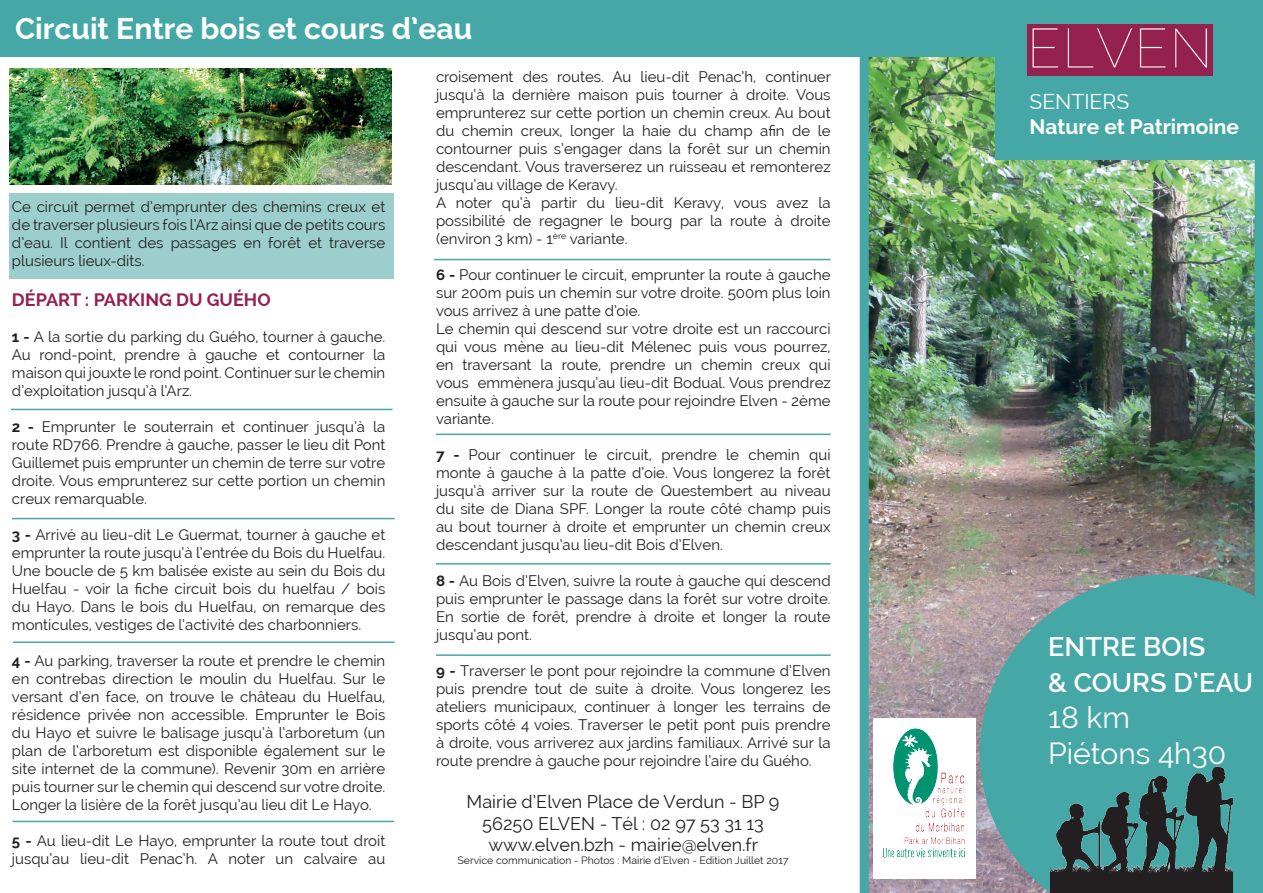
<style>
.page{position:relative;width:1263px;height:893px;background:#fff}
.page>*{position:absolute;margin:0;border:0;box-sizing:border-box;transform-origin:0 0}
.t1{font:700 30px "Raleway";color:#fff}
.t2{font:30px/36px "Raleway";color:#fff}
.t3{font:600 27px/36px "Raleway";color:#fff}
.t4{font:700 21px "Raleway";color:#fff}
.t5{font:21px "Raleway";color:#fff}
.t6{font:18px/21.6px "Raleway";color:#231f20;text-align:center}
.t7{font:700 18px "Raleway";color:#95204d}
.t8{font:15px/18px "Raleway";color:#231f20;text-align:justify}
.t9{font:10.5px "Raleway";color:#231f20}
.s1{font-weight:700}
</style>
<div class="page">
<img style="left:860px;top:0;width:403px;height:893px">
<div style="left:0;top:0;width:1003px;height:57px;background:#45a8a7"></div>
<div style="left:995px;top:0;width:264px;height:160px;background:#45a8a7"></div>
<div style="left:874px;top:719px;width:102px;height:160px;background:#fff"></div>
<img style="left:873px;top:719px;width:93px;height:148px">
<svg style="left:980px;top:575px;width:283px;height:318px;background:#54a5a5"></svg>
<img style="left:1050px;top:762px;width:182px;height:131px">
<div style="left:9px;top:193px;width:385px;height:86px;background:#9ccece"></div>
<hr style="left:12px;top:518px;width:383px;height:1px;background:#45a8a7">
<hr style="left:11px;top:409px;width:381px;height:1px;background:#45a8a7">
<hr style="left:13px;top:641px;width:382px;height:2px;background:#45a8a7">
<hr style="left:436px;top:434px;width:395px;height:1px;background:#45a8a7">
<hr style="left:434px;top:259px;width:397px;height:1px;background:#45a8a7">
<img style="left:10px;top:68px;width:381px;height:117px">
<hr style="left:436px;top:654px;width:395px;height:2px;background:#45a8a7">
<hr style="left:436px;top:563px;width:395px;height:2px;background:#45a8a7">
<hr style="left:13px;top:821px;width:381px;height:1px;background:#45a8a7">
<img style="left:1027px;top:24px;width:185px;height:51px">
<h1 class="t1" style="left:15px;top:11px;width:459px">Circuit Entre bois et cours d’eau</h1>
<p class="t8" style="left:12px;top:198px;width:375px">Ce circuit permet d’emprunter des chemins creux et de traverser plusieurs fois l’Arz ainsi que de petits cours d’eau. Il contient des passages en forêt et traverse plusieurs lieux-dits.</p>
<p class="t7" style="left:12px;top:289px;width:260px">DÉPART : PARKING DU GUÉHO</p>
<p class="t8" style="left:12px;top:327px;width:375px"><span class="s1">1 -</span> A la sortie du parking du Guého, tourner à gauche.<br>Au rond-point, prendre à gauche et contourner la maison qui jouxte le rond point. Continuer sur le chemin d’exploitation jusqu’à l’Arz.</p>
<p class="t8" style="left:12px;top:417px;width:375px"><span class="s1">2 -</span> Emprunter le souterrain et continuer jusqu’à la route RD766. Prendre à gauche, passer le lieu dit Pont Guillemet puis emprunter un chemin de terre sur votre droite. Vous emprunterez sur cette portion un chemin creux remarquable.</p>
<p class="t8" style="left:12px;top:525px;width:375px"><span class="s1">3 -</span> Arrivé au lieu-dit Le Guermat, tourner à gauche et emprunter la route jusqu’à l’entrée du Bois du Huelfau.<br>Une boucle de 5 km balisée existe au sein du Bois du Huelfau - voir la fiche circuit bois du huelfau / bois du Hayo. Dans le bois du Huelfau, on remarque des monticules, vestiges de l’activité des charbonniers.</p>
<p class="t8" style="left:12px;top:651px;width:375px"><span class="s1">4 -</span> Au parking, traverser la route et prendre le chemin en contrebas direction le moulin du Huelfau. Sur le versant d’en face, on trouve le château du Huelfau, résidence privée non accessible. Emprunter le Bois du Hayo et suivre le balisage jusqu’à l’arboretum (un plan de l’arboretum est disponible également sur le site internet de la commune). Revenir 30m en arrière puis tourner sur le chemin qui descend sur votre droite.<br>Longer la lisière de la forêt jusqu’au lieu dit Le Hayo.</p>
<p class="t8" style="left:12px;top:831px;width:375px"><span class="s1">5 -</span> Au lieu-dit Le Hayo, emprunter la route tout droit jusqu’au lieu-dit Penac’h. A noter un calvaire au</p>
<p class="t8" style="left:436px;top:68px;width:396px;text-align:left">croisement des routes. Au lieu-dit Penac’h, continuer jusqu’à la dernière maison puis tourner à droite. Vous emprunterez sur cette portion un chemin creux. Au bout du chemin creux, longer la haie du champ afin de le contourner puis s’engager dans la forêt sur un chemin descendant. Vous traverserez un ruisseau et remonterez jusqu’au village de Keravy.<br>A noter qu’à partir du lieu-dit Keravy, vous avez la possibilité de regagner le bourg par la route à droite (environ 3 km) - 1<sup>ère</sup> variante.</p>
<p class="t8" style="left:436px;top:266px;width:396px;text-align:left"><span class="s1">6 -</span> Pour continuer le circuit, emprunter la route à gauche sur 200m puis un chemin sur votre droite. 500m plus loin vous arrivez à une patte d’oie.<br>Le chemin qui descend sur votre droite est un raccourci qui vous mène au lieu-dit Mélenec puis vous pourrez, en traversant la route, prendre un chemin creux qui vous emmènera jusqu’au lieu-dit Bodual. Vous prendrez ensuite à gauche sur la route pour rejoindre Elven - 2ème variante.</p>
<p class="t8" style="left:436px;top:446px;width:396px"><span class="s1">7 -</span> Pour continuer le circuit, prendre le chemin qui monte à gauche à la patte d’oie. Vous longerez la forêt jusqu’à arriver sur la route de Questembert au niveau du site de Diana SPF. Longer la route côté champ puis au bout tourner à droite et emprunter un chemin creux descendant jusqu’au lieu-dit Bois d’Elven.</p>
<p class="t8" style="left:436px;top:572px;width:396px"><span class="s1">8 -</span> Au Bois d’Elven, suivre la route à gauche qui descend puis emprunter le passage dans la forêt sur votre droite.<br>En sortie de forêt, prendre à droite et longer la route jusqu’au pont.</p>
<p class="t8" style="left:436px;top:662px;width:396px"><span class="s1">9 -</span> Traverser le pont pour rejoindre la commune d’Elven puis prendre tout de suite à droite. Vous longerez les ateliers municipaux, continuer à longer les terrains de sports côté 4 voies. Traverser le petit pont puis prendre à droite, vous arriverez aux jardins familiaux. Arrivé sur la route prendre à gauche pour rejoindre l’aire du Guého.</p>
<p class="t6" style="left:467px;top:791px;width:314px">Mairie d’Elven Place de Verdun - BP 9<br>56250 ELVEN - Tél : 02 97 53 31 13 www.elven.bzh - mairie@elven.fr</p>
<p class="t9" style="left:457px;top:854px;width:333px">Service communication - Photos : Mairie d’Elven - Edition Juillet 2017</p>
<h3 class="t5" style="left:1029px;top:90px;width:101px">SENTIERS</h3>
<h3 class="t4" style="left:1029px;top:115px;width:211px">Nature et Patrimoine</h3>
<h2 class="t3" style="left:1048px;top:628px;width:206px">ENTRE BOIS<br>&amp; COURS D’EAU</h2>
<h1 class="t2" style="left:1048px;top:699px;width:179px">18 km<br>Piétons 4h30</h1>
</div>
